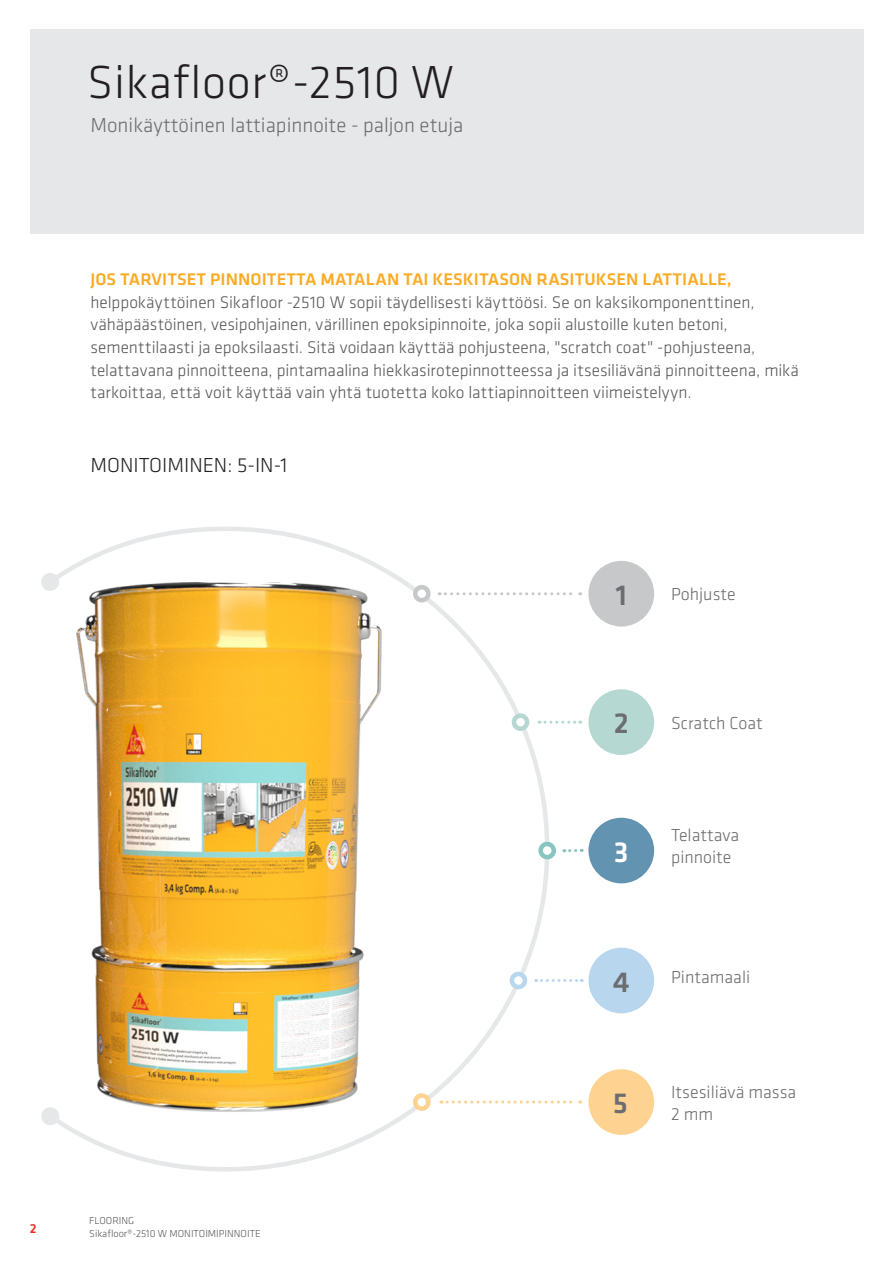
<style>
.page{position:relative;width:893px;height:1263px;background:#fff}
.page>*{position:absolute;margin:0;border:0;box-sizing:border-box;transform-origin:0 0}
.t1{font:300 48px "Klavika";letter-spacing:.015em;color:#231f20}
.t2{font:500 30px "Klavika";color:#6c6d70}
.t3{font:500 30px "Klavika";color:#fff}
.t4{font:300 21px "Klavika";color:#6c6d70}
.t5{font:300 21px "Klavika";color:#231f20}
.t6{font:300 18px/21.6px "Klavika";color:#6c6d70}
.t7{font:300 17.4px/22.6px "Klavika";color:#57585a}
.t8{font:500 17.4px "Klavika";letter-spacing:.005em;color:#faab24}
.t9{font:500 13.5px "Klavika";color:#ee2e22}
.t10{font:300 10.5px/12.6px "Klavika";color:#57585a}
</style>
<div class="page">
<div style="left:30px;top:30px;width:833px;height:204px;background:#e6e7e9"></div>
<svg style="left:53px;top:526px;width:499px;height:646px"></svg>
<div style="left:41px;top:1107px;width:18px;height:18px;background:#e6e7e9;border-radius:50%"></div>
<div style="left:41px;top:573px;width:18px;height:18px;background:#e6e7e9;border-radius:50%"></div>
<svg style="left:541px;top:844px;width:13px;height:13px"></svg>
<div style="left:538px;top:842px;width:18px;height:17px;border:4px solid #88c6c1;border-radius:50%"></div>
<svg style="left:514px;top:715px;width:13px;height:14px"></svg>
<div style="left:512px;top:713px;width:17px;height:18px;border:4px solid #b5d8d2;border-radius:50%"></div>
<div style="left:415px;top:587px;width:13px;height:13px;background:#fff;border-radius:50%"></div>
<div style="left:413px;top:585px;width:18px;height:17px;border:4px solid #c7c8ca;border-radius:50%"></div>
<div style="left:512px;top:974px;width:13px;height:13px;background:#fff;border-radius:50%"></div>
<div style="left:510px;top:972px;width:17px;height:17px;border:4px solid #b9d6ef;border-radius:50%"></div>
<svg style="left:536px;top:979px;width:46px;height:3px"></svg>
<svg style="left:564px;top:849px;width:18px;height:3px"></svg>
<svg style="left:539px;top:721px;width:42px;height:3px"></svg>
<svg style="left:439px;top:592px;width:142px;height:3px"></svg>
<div style="left:588px;top:561px;width:66px;height:65px;background:#c7c8ca;border-radius:50%"></div>
<div style="left:588px;top:689px;width:66px;height:66px;background:#b5d8d2;border-radius:50%"></div>
<div style="left:588px;top:818px;width:66px;height:65px;background:#6293b1;border-radius:50%"></div>
<div style="left:588px;top:948px;width:66px;height:65px;background:#b9d6ef;border-radius:50%"></div>
<svg style="left:415px;top:1095px;width:13px;height:13px"></svg>
<div style="left:413px;top:1093px;width:18px;height:18px;border:4px solid #fed291;border-radius:50%"></div>
<svg style="left:441px;top:1100px;width:140px;height:3px"></svg>
<div style="left:588px;top:1069px;width:66px;height:66px;background:#fed291;border-radius:50%"></div>
<h1 class="t1" style="left:87px;top:53px;width:368px">Sikafloor®-2510 W</h1>
<p class="t4" style="left:91px;top:112px;width:374px">Monikäyttöinen lattiapinnoite - paljon etuja</p>
<p class="t8" style="left:91px;top:267px;width:643px">JOS TARVITSET PINNOITETTA MATALAN TAI KESKITASON RASITUKSEN LATTIALLE,</p>
<p class="t7" style="left:91px;top:290px;width:710px">helppokäyttöinen Sikafloor -2510 W sopii täydellisesti käyttöösi. Se on kaksikomponenttinen, vähäpäästöinen, vesipohjainen, värillinen epoksipinnoite, joka sopii alustoille kuten betoni, sementtilaasti ja epoksilaasti. Sitä voidaan käyttää pohjusteena, "scratch coat" -pohjusteena, telattavana pinnoitteena, pintamaalina hiekkasirotepinnotteessa ja itsesiliävänä pinnoitteena, mikä tarkoittaa, että voit käyttää vain yhtä tuotetta koko lattiapinnoitteen viimeistelyyn.</p>
<p class="t5" style="left:91px;top:452px;width:198px">MONITOIMINEN: 5-IN-1</p>
<p class="t9" style="left:30px;top:1219px;width:8px">2</p>
<p class="t10" style="left:89px;top:1214px;width:173px">FLOORING<br>Sikafloor®-2510 W MONITOIMIPINNOITE</p>
<h2 class="t2" style="left:616px;top:575px;width:13px">1</h2>
<p class="t6" style="left:671px;top:583px;width:66px">Pohjuste</p>
<h2 class="t2" style="left:614px;top:703px;width:16px">2</h2>
<h2 class="t3" style="left:614px;top:831px;width:16px">3</h2>
<h2 class="t2" style="left:613px;top:961px;width:18px">4</h2>
<h2 class="t2" style="left:613px;top:1083px;width:17px">5</h2>
<p class="t6" style="left:671px;top:712px;width:93px">Scratch Coat</p>
<p class="t6" style="left:671px;top:824px;width:70px">Telattava pinnoite</p>
<p class="t6" style="left:671px;top:966px;width:81px">Pintamaali</p>
<p class="t6" style="left:671px;top:1081px;width:127px">Itsesiliävä massa<br>2 mm</p>
</div>
